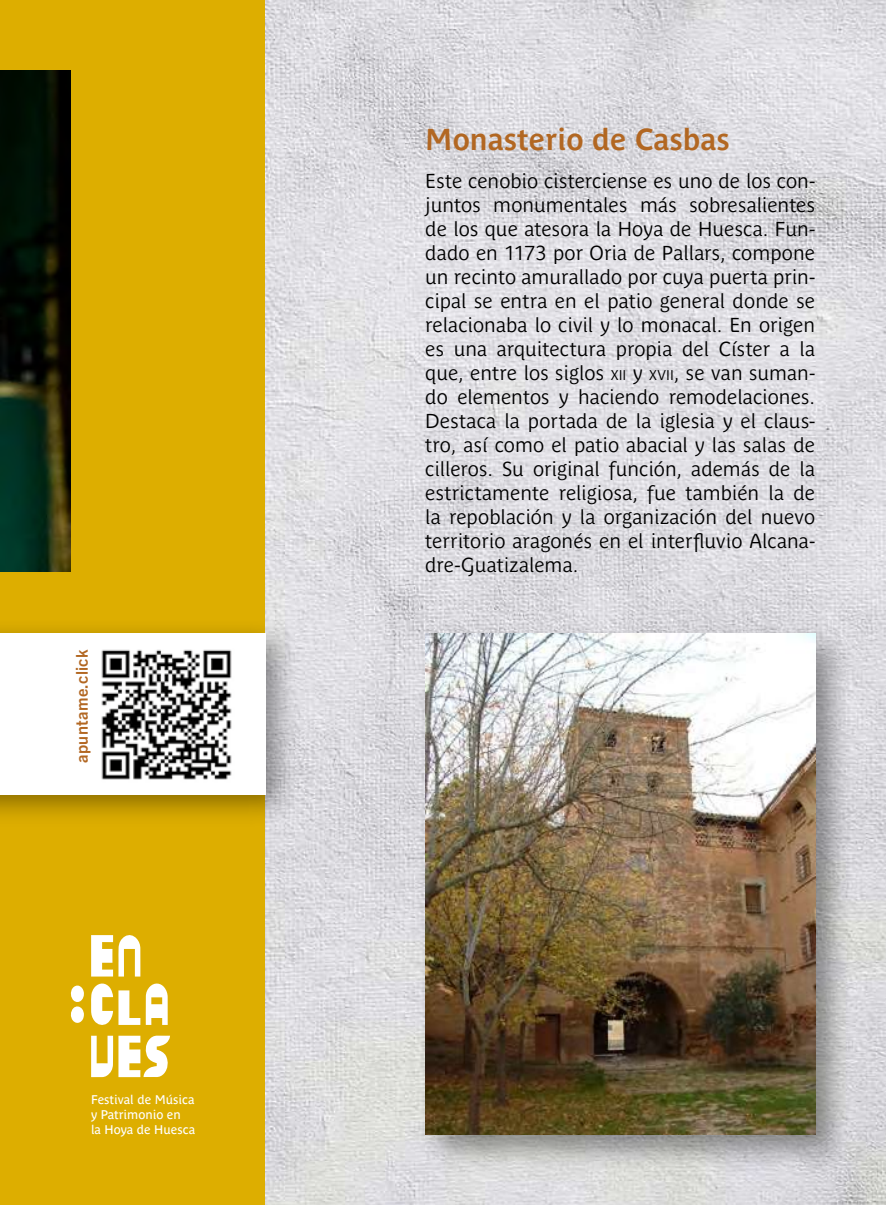
<style>
.page{position:relative;width:886px;height:1205px;background:#fff}
.page>*{position:absolute;margin:0;border:0;box-sizing:border-box;transform-origin:0 0}
.t1{font:700 30px "Parisine Plus Std Gris";color:#b26722}
.t2{font:20px/24px "Parisine Plus Std Gris";color:#000;text-align:justify}
.t3{font:700 16.25px "Trade Gothic Next LT Pro";letter-spacing:.015em;color:#b26722}
.t4{font:12.5px/15px "Parisine Plus Std";color:#fff}
.s1{font-size:14px}
</style>
<div class="page">
<div style="left:0;top:0;width:418px;height:1205px;background:#ddae00"></div>
<img style="left:266px;top:0;width:620px;height:1205px">
<img style="left:0;top:71px;width:71px;height:501px">
<div style="left:417px;top:625px;width:436px;height:548px;background:#000;opacity:.38"></div>
<img style="left:425px;top:633px;width:390px;height:501px">
<div style="left:0;top:618px;width:300px;height:209px;background:#000;opacity:.38"></div>
<div style="left:0;top:633px;width:266px;height:162px;background:#fff"></div>
<img style="left:101px;top:649px;width:131px;height:131px">
<svg style="left:146px;top:983px;width:22px;height:42px"></svg>
<svg style="left:91px;top:935px;width:49px;height:41px"></svg>
<svg style="left:91px;top:983px;width:49px;height:42px"></svg>
<svg style="left:91px;top:1035px;width:79px;height:42px"></svg>
<svg style="left:70px;top:985px;width:14px;height:38px"></svg>
<p class="t3" style="left:71px;top:763px;width:115px;rotate:-90deg">apuntame.click</p>
<p class="t4" style="left:91px;top:1092px;width:106px">Festival de Música y Patrimonio en<br>la Hoya de Huesca</p>
<h1 class="t1" style="left:425px;top:122px;width:306px">Monasterio de Casbas</h1>
<p class="t2" style="left:425px;top:169px;width:391px">Este cenobio cisterciense es uno de los con&shy;juntos monumentales más sobresalientes de los que atesora la Hoya de Huesca. Fun&shy;dado en 1173 por Oria de Pallars, compone un recinto amurallado por cuya puerta prin&shy;cipal se entra en el patio general donde se relacionaba lo civil y lo monacal. En origen es una arquitectura propia del Císter a la que, entre los siglos <span class="s1">XII</span> y <span class="s1">XVII</span>, se van suman&shy;do elementos y haciendo remodelaciones.<br>Destaca la portada de la iglesia y el claus&shy;tro, así como el patio abacial y las salas de cilleros. Su original función, además de la estrictamente religiosa, fue también la de la repoblación y la organización del nuevo territorio aragonés en el interfluvio Alcana&shy;dre-Guatizalema.</p>
</div>
